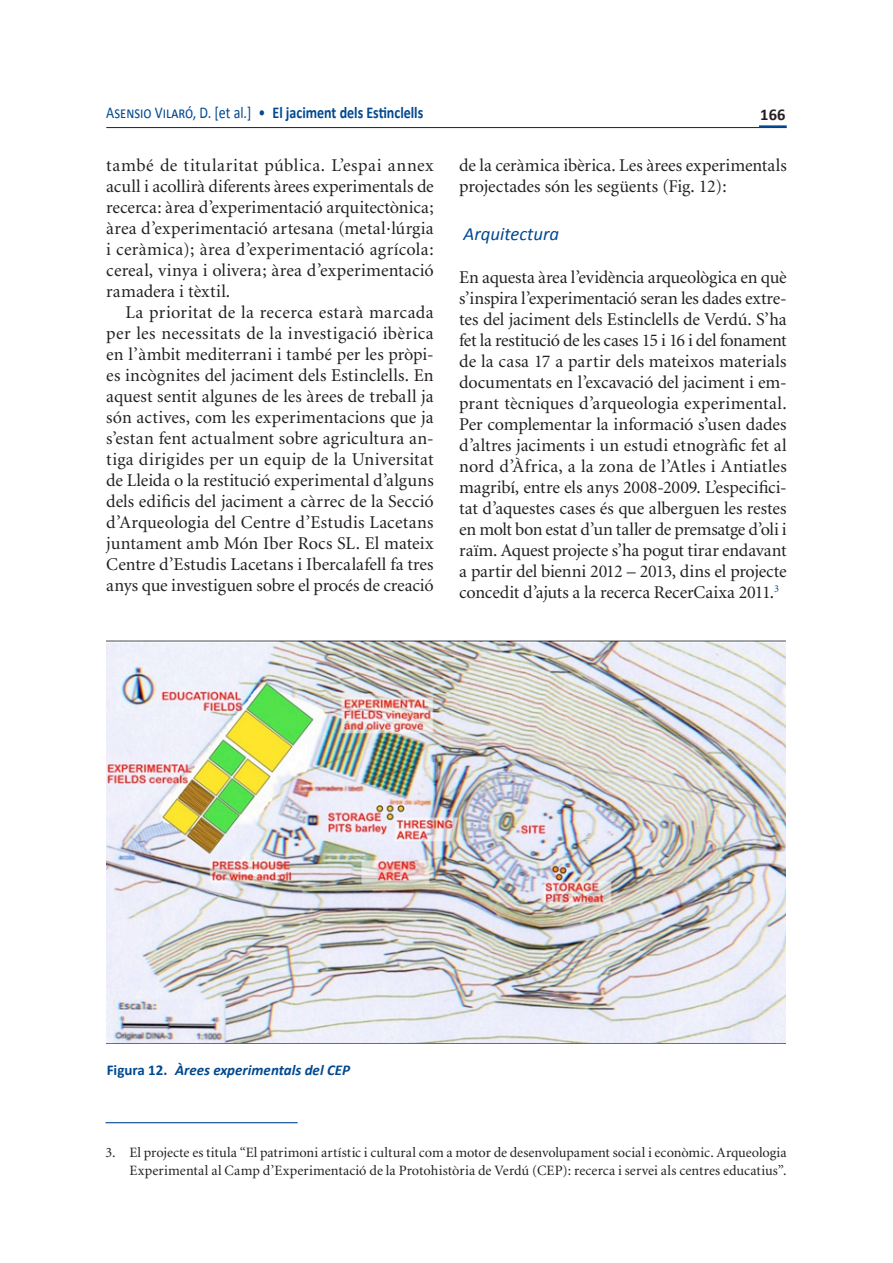
<style>
.page{position:relative;width:893px;height:1263px;background:#fff}
.page>*{position:absolute;margin:0;border:0;box-sizing:border-box;transform-origin:0 0}
.t1{font:italic 18.75px "Calibri";color:#014990}
.t2{font:18px/21px "Minion";letter-spacing:-.005em;color:#231f20;text-align:justify}
.t3{font:700 16.5px "Calibri";color:#014990;scale:.85 1}
.t4{font:700 16.5px "Calibri";color:#231f20}
.t5{font:italic 700 15px "Calibri";color:#014990}
.t6{font:14.25px/17.2px "Minion";letter-spacing:.005em;color:#231f20;text-align:right}
.s1{font-weight:400}
.s2{font-style:normal}
</style>
<div class="page">
<hr style="left:106px;top:127px;width:681px;height:1px;background:#231f20">
<hr style="left:759px;top:125px;width:28px;height:3px;background:#014990">
<img style="left:106px;top:640px;width:680px;height:403px">
<hr style="left:106px;top:1122px;width:192px;height:1px;background:#014990">
<p class="t3" style="left:106px;top:102px;width:374px"><span class="s1">Asensio Vilaró, D. [et al.] •</span> El jaciment dels Estinclells</p>
<p class="t4" style="left:760px;top:104px;width:27px">166</p>
<p class="t2" style="left:106px;top:155px;width:329px">també de titularitat pública. L’espai annex acull i acollirà diferents àrees experimentals de recerca: àrea d’experimentació arquitectònica; àrea d’experimentació artesana (metal·lúrgia i ceràmica); àrea d’experimentació agrícola: cereal, vinya i olivera; àrea d’experimentació ramadera i tèxtil.</p>
<p class="t2" style="left:106px;top:302px;width:329px;text-indent:19px">La prioritat de la recerca estarà marcada per les necessitats de la investigació ibèrica en l’àmbit mediterrani i també per les pròpi&shy;es incògnites del jaciment dels Estinclells. En aquest sentit algunes de les àrees de treball ja són actives, com les experimentacions que ja s’estan fent actualment sobre agricultura an&shy;tiga dirigides per un equip de la Universitat de Lleida o la restitució experimental d’alguns dels edificis del jaciment a càrrec de la Secció d’Arqueologia del Centre d’Estudis Lacetans juntament amb Món Iber Rocs SL. El mateix Centre d’Estudis Lacetans i Ibercalafell fa tres anys que investiguen sobre el procés de creació</p>
<p class="t2" style="left:459px;top:155px;width:329px">de la ceràmica ibèrica. Les àrees experimentals projectades són les següents (Fig. 12):</p>
<p class="t1" style="left:463px;top:221px;width:97px">Arquitectura</p>
<p class="t2" style="left:459px;top:267px;width:329px">En aquesta àrea l’evidència arqueològica en què s’inspira l’experimentació seran les dades extre&shy;tes del jaciment dels Estinclells de Verdú. S’ha fet la restitució de les cases 15 i 16 i del fonament de la casa 17 a partir dels mateixos materials documentats en l’excavació del jaciment i em&shy;prant tècniques d’arqueologia experimental.<br>Per complementar la informació s’usen dades d’altres jaciments i un estudi etnogràfic fet al nord d’Àfrica, a la zona de l’Atles i Antiatles magribí, entre els anys 2008-2009. L’especifici&shy;tat d’aquestes cases és que alberguen les restes en molt bon estat d’un taller de premsatge d’oli i raïm. Aquest projecte s’ha pogut tirar endavant a partir del bienni 2012 – 2013, dins el projecte concedit d’ajuts a la recerca RecerCaixa 2011.<sup>3</sup></p>
<p class="t5" style="left:107px;top:1060px;width:245px"><span class="s2">Figura 12.</span> Àrees experimentals del CEP</p>
<p class="t6" style="left:106px;top:1145px;width:683px">3. El projecte es titula “El patrimoni artístic i cultural com a motor de desenvolupament social i econòmic. Arqueologia<br>Experimental al Camp d’Experimentació de la Protohistòria de Verdú (CEP): recerca i servei als centres educatius”.</p>
</div>
